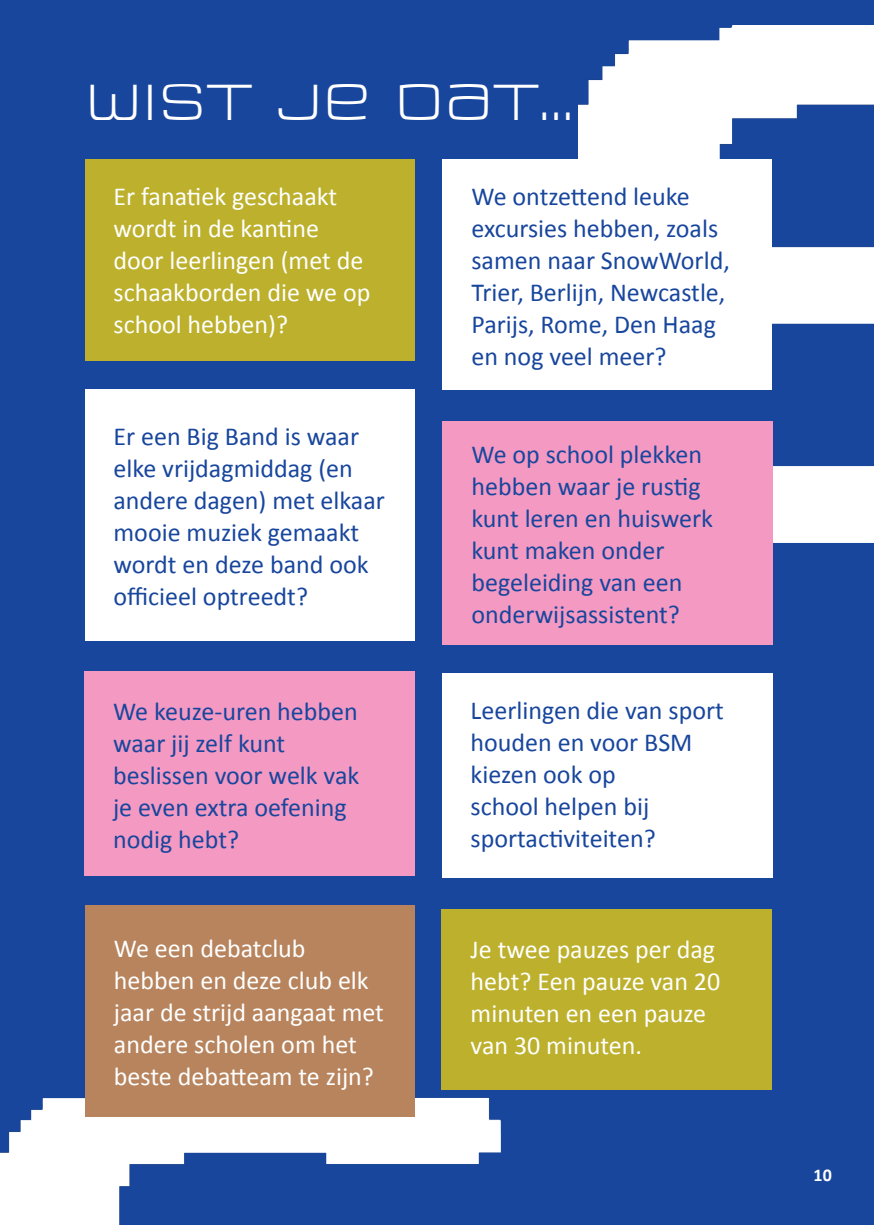
<style>
.page{position:relative;width:874px;height:1225px;background:#fff}
.page>*{position:absolute;margin:0;border:0;box-sizing:border-box;transform-origin:0 0}
.Kop{font:48px "Armchair Modern OT B Gauge";color:#fff}
.Kop-2{font:26px/32px "Calibri";color:#18469d}
.Kop-3{font:26px/32px "Calibri";color:#fff}
.Broodtekst{font:700 18px "Calibri";color:#fff}
</style>
<div class="page">
<div style="left:0;top:0;width:873px;height:1225px;background:#18469d"></div>
<img style="left:578px;top:26px;width:295px;height:516px">
<img style="left:0;top:1085px;width:510px;height:140px">
<div style="left:85px;top:159px;width:329px;height:201px;background:#bcb02c"></div>
<div style="left:510px;top:308px;width:172px;height:105px;background:#18469d"></div>
<div style="left:85px;top:905px;width:329px;height:212px;background:#b7845d"></div>
<div style="left:85px;top:671px;width:329px;height:204px;background:#f499c2"></div>
<div style="left:442px;top:422px;width:330px;height:223px;background:#f499c2"></div>
<div style="left:441px;top:909px;width:330px;height:180px;background:#bcb02c"></div>
<div style="left:85px;top:389px;width:329px;height:252px;background:#fff"></div>
<div style="left:442px;top:159px;width:329px;height:230px;background:#fff"></div>
<div style="left:442px;top:673px;width:330px;height:204px;background:#fff"></div>
<p class="Kop" style="left:85px;top:70px;width:489px">WIST JE DAT…</p>
<p class="Kop-3" style="left:113px;top:179px;width:258px">Er fanatiek geschaakt wordt in de kantine door leerlingen (met de schaakborden die we op school hebben)?</p>
<p class="Kop-2" style="left:113px;top:420px;width:273px">Er een Big Band is waar elke vrijdagmiddag (en andere dagen) met elkaar mooie muziek gemaakt wordt en deze band ook officieel optreedt?</p>
<p class="Kop-2" style="left:471px;top:180px;width:260px">We ontzettend leuke excursies hebben, zoals samen naar SnowWorld,<br>Trier, Berlijn, Newcastle,<br>Parijs, Rome, Den Haag en nog veel meer?</p>
<p class="Kop-2" style="left:471px;top:438px;width:243px">We op school plekken hebben waar je rustig kunt leren en huiswerk kunt maken onder begeleiding van een onderwijsassistent?</p>
<p class="Kop-2" style="left:113px;top:695px;width:247px">We keuze-uren hebben waar jij zelf kunt beslissen voor welk vak je even extra oefening nodig hebt?</p>
<p class="Kop-2" style="left:470px;top:694px;width:255px">Leerlingen die van sport houden en voor BSM</p>
<p class="Kop-2" style="left:470px;top:758px;width:147px">kiezen ook op</p>
<p class="Kop-2" style="left:470px;top:790px;width:187px">school helpen bij sportactiviteiten?</p>
<p class="Kop-3" style="left:114px;top:931px;width:271px">We een debatclub hebben en deze club elk jaar de strijd aangaat met andere scholen om het beste debatteam te zijn?</p>
<p class="Kop-3" style="left:470px;top:932px;width:251px">Je twee pauzes per dag hebt? Een pauze van 20 minuten en een pauze van 30 minuten.</p>
<p class="Broodtekst" style="left:813px;top:1162px;width:20px">10</p>
</div>
